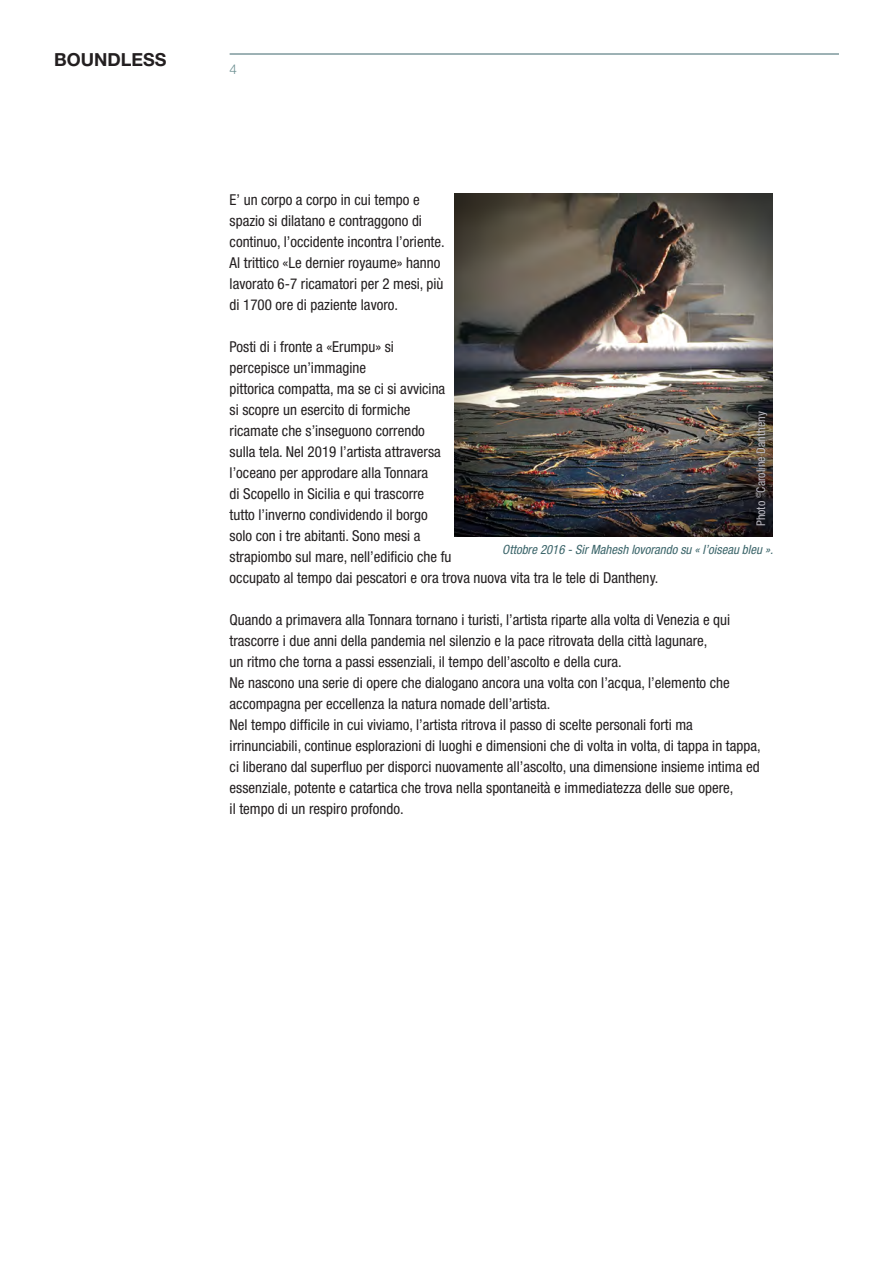
<style>
.page{position:relative;width:893px;height:1263px;background:#fff}
.page>*{position:absolute;margin:0;border:0;box-sizing:border-box;transform-origin:0 0}
.t1{font:700 18px "Helvetica Neue";color:#231f20}
.t2{font:condensed 15px/21px "Helvetica Neue";color:#231f20}
.t3{font:300 13.5px "Helvetica Neue";color:#698d8f}
.t4{font:italic condensed 12.75px "Helvetica Neue";color:#3d666b}
.t5{font:condensed 12px "Helvetica Neue";color:#bbbac2}
</style>
<div class="page">
<hr style="left:230px;top:54px;width:609px;height:1px;background:#3d666b">
<img style="left:454px;top:193px;width:319px;height:343px">
<p class="t1" style="left:54px;top:48px;width:114px">BOUNDLESS</p>
<p class="t3" style="left:230px;top:61px;width:9px">4</p>
<p class="t2" style="left:230px;top:189px;width:217px">E’ un corpo a corpo in cui tempo e spazio si dilatano e contraggono di continuo, l’occidente incontra l’oriente.<br>Al trittico «Le dernier royaume» hanno lavorato 6-7 ricamatori per 2 mesi, più di 1700 ore di paziente lavoro.</p>
<p class="t2" style="left:230px;top:336px;width:166px">Posti di i fronte a «Erumpu» si</p>
<p class="t2" style="left:230px;top:357px;width:138px">percepisce un’immagine</p>
<p class="t2" style="left:230px;top:378px;width:217px">pittorica compatta, ma se ci si avvicina si scopre un esercito di formiche ricamate che s’inseguono correndo sulla tela. Nel 2019 l’artista attraversa l’oceano per approdare alla Tonnara</p>
<p class="t2" style="left:230px;top:483px;width:430px">di Scopello in Sicilia e qui trascorre<br>tutto l’inverno condividendo il borgo<br>solo con i tre abitanti. Sono mesi a<br>strapiombo sul mare, nell’edificio che fu<br>occupato al tempo dai pescatori e ora trova nuova vita tra le tele di Dantheny.</p>
<p class="t2" style="left:230px;top:609px;width:502px">Quando a primavera alla Tonnara tornano i turisti, l’artista riparte alla volta di Venezia e qui trascorre i due anni della pandemia nel silenzio e la pace ritrovata della città lagunare,</p>
<p class="t2" style="left:230px;top:651px;width:394px">un ritmo che torna a passi essenziali, il tempo dell’ascolto e della cura.</p>
<p class="t2" style="left:230px;top:672px;width:502px">Ne nascono una serie di opere che dialogano ancora una volta con l’acqua, l’elemento che</p>
<p class="t2" style="left:230px;top:693px;width:322px">accompagna per eccellenza la natura nomade dell’artista.</p>
<p class="t2" style="left:230px;top:714px;width:465px">Nel tempo difficile in cui viviamo, l’artista ritrova il passo di scelte personali forti ma</p>
<p class="t2" style="left:230px;top:735px;width:533px;text-align:justify">irrinunciabili, continue esplorazioni di luoghi e dimensioni che di volta in volta, di tappa in tappa, ci liberano dal superfluo per disporci nuovamente all’ascolto, una dimensione insieme intima ed essenziale, potente e catartica che trova nella spontaneità e immediatezza delle sue opere,</p>
<p class="t2" style="left:230px;top:798px;width:176px">il tempo di un respiro profondo.</p>
<p class="t5" style="left:754px;top:526px;width:116px;rotate:-90deg">Photo <sup>©</sup>Caroline Dantheny</p>
<p class="t4" style="left:502px;top:542px;width:272px">Ottobre 2016 - Sir Mahesh lovorando su « l’oiseau bleu ».</p>
</div>
